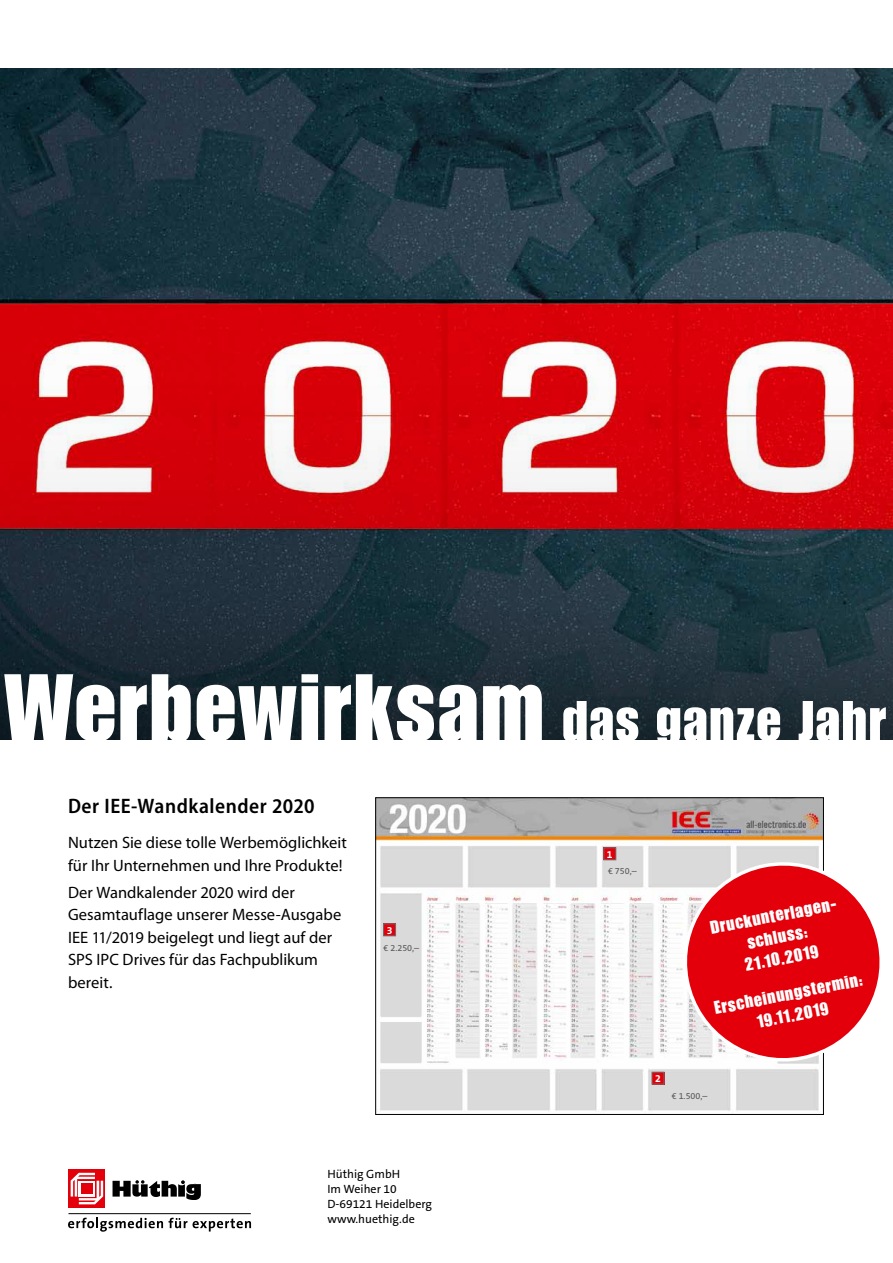
<style>
.page{position:relative;width:893px;height:1263px;background:#fff}
.page>*{position:absolute;margin:0;border:0;box-sizing:border-box;transform-origin:0 0}
.t1{font:93px "Impact LT Std";letter-spacing:.025em;color:#fff}
.t2{font:600 semi-condensed 21px "Myriad Pro";letter-spacing:.025em;color:#000}
.t3{font:18px/21.6px "Impact LT Std";color:#fff;text-align:center}
.t4{font:16.5px/22.5px "Myriad Pro";color:#000}
.t5{font:12px/15px "The Sans Os F";color:#000}
.t6{font:700 10.5px "The Sans Os F";color:#fff}
.t7{font:9px "The Sans Os F";color:#565655}
.s1{font-size:55.5px}
</style>
<div class="page">
<img style="left:0;top:68px;width:893px;height:672px">
<img style="left:377px;top:799px;width:445px;height:312px">
<div style="left:604px;top:848px;width:12px;height:12px;background:#e3000b"></div>
<div style="left:603px;top:847px;width:13px;height:13px;border:1px solid #6e6e6e"></div>
<div style="left:652px;top:1072px;width:12px;height:12px;background:#e3000b"></div>
<div style="left:652px;top:1072px;width:12px;height:12px;border:1px solid #6e6e6e"></div>
<div style="left:384px;top:924px;width:12px;height:12px;background:#e3000b"></div>
<div style="left:383px;top:923px;width:13px;height:13px;border:1px solid #6e6e6e"></div>
<svg style="left:677px;top:855px;width:203px;height:213px"></svg>
<svg style="left:69px;top:1169px;width:36px;height:39px"></svg>
<svg style="left:71px;top:1173px;width:32px;height:31px"></svg>
<svg style="left:79px;top:1181px;width:16px;height:15px"></svg>
<div style="left:81px;top:1183px;width:11px;height:11px;background:#e3000b"></div>
<svg style="left:113px;top:1180px;width:88px;height:20px"></svg>
<hr style="left:68px;top:1213px;width:183px;height:1px;background:#000">
<svg style="left:68px;top:1218px;width:183px;height:14px"></svg>
<h1 class="t1" style="left:4px;top:654px;width:883px">Werbewirksam <span class="s1">das ganze Jahr</span></h1>
<p class="t2" style="left:68px;top:794px;width:248px">Der IEE-Wandkalender 2020</p>
<p class="t4" style="left:68px;top:832px;width:280px">Nutzen Sie diese tolle Werbemöglichkeit für Ihr Unternehmen und Ihre Produkte!</p>
<p class="t4" style="left:68px;top:881px;width:275px">Der Wandkalender 2020 wird der<br>Gesamtauflage unserer Messe-Ausgabe<br>IEE 11/2019 beigelegt und liegt auf der<br>SPS IPC Drives für das Fachpublikum bereit.</p>
<p class="t6" style="left:387px;top:923px;width:7px">3</p>
<p class="t7" style="left:383px;top:943px;width:37px">€ 2.250,–</p>
<p class="t5" style="left:327px;top:1167px;width:106px">Hüthig GmbH<br>Im Weiher 10<br>D-69121 Heidelberg www.huethig.de</p>
<p class="t6" style="left:607px;top:847px;width:7px">1</p>
<p class="t7" style="left:608px;top:865px;width:30px">€ 750,–</p>
<p class="t3" style="left:708px;top:917px;width:133px;rotate:-11deg">Druckunterlagen&shy;schluss:<br>21.10.2019</p>
<p class="t3" style="left:713px;top:997px;width:152px;rotate:-11deg">Erscheinungstermin:<br>19.11.2019</p>
<p class="t6" style="left:655px;top:1072px;width:7px">2</p>
<p class="t7" style="left:672px;top:1090px;width:37px">€ 1.500,–</p>
</div>
